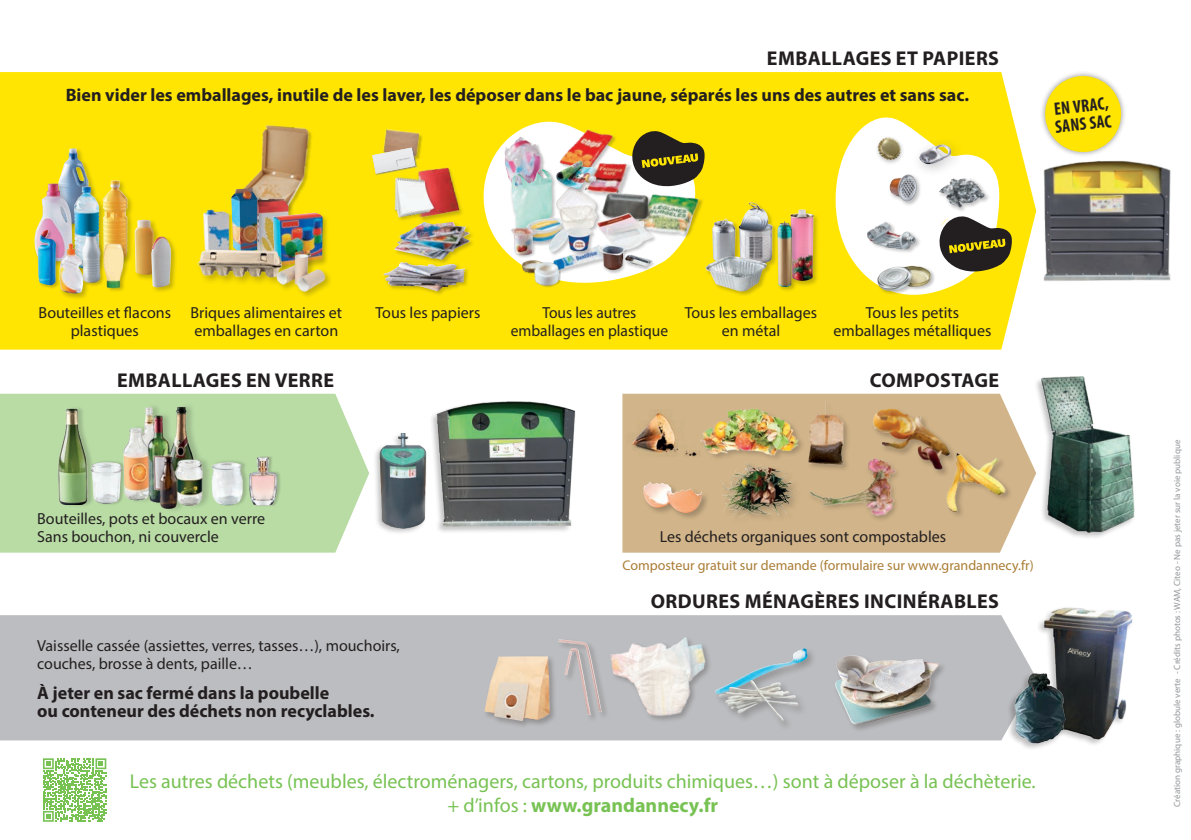
<style>
.page{position:relative;width:1191px;height:840px;background:#fff}
.page>*{position:absolute;margin:0;border:0;box-sizing:border-box;transform-origin:0 0}
.t1{font:20px/24px "Myriad Pro";color:#77c253;text-align:center}
.t2{font:700 20px "Myriad Pro";letter-spacing:.02em;color:#231f20}
.t3{font:700 18px/18px "Myriad Pro";color:#231f20}
.t4{font:700 condensed 18px/18px "Myriad Pro";color:#231f20;scale:.96 1}
.t5{font:16px/18px "Myriad Pro";color:#231f20;text-align:center}
.t6{font:14px "Myriad Pro";color:#aa7d35}
.t7{font:9px "Myriad Pro";color:#939598}
.s1{font-weight:700}
</style>
<div class="page">
<div style="left:0;top:615px;width:1033px;height:125px;background:#bcbdc0"></div>
<div style="left:483px;top:654px;width:75px;height:74px;background:#231f20;opacity:.27"></div>
<img style="left:484px;top:656px;width:66px;height:64px">
<div style="left:609px;top:635px;width:103px;height:88px;background:#bcbdc0"></div>
<img style="left:601px;top:630px;width:110px;height:90px">
<div style="left:557px;top:637px;width:52px;height:85px;background:#231f20;opacity:.27"></div>
<div style="left:834px;top:653px;width:113px;height:79px;background:#231f20;opacity:.27"></div>
<img style="left:834px;top:655px;width:103px;height:70px">
<div style="left:713px;top:646px;width:103px;height:57px;background:#231f20;opacity:.27"></div>
<img style="left:715px;top:647px;width:92px;height:46px">
<div style="left:717px;top:678px;width:90px;height:52px;background:#bcbdc0"></div>
<img style="left:718px;top:679px;width:80px;height:42px">
<div style="left:0;top:72px;width:1031px;height:277px;background:#ffe501"></div>
<svg style="left:0;top:393px;width:367px;height:159px;background:#bedeab"></svg>
<div style="left:622px;top:393px;width:391px;height:159px;background:#d1b489"></div>
<svg style="left:43px;top:758px;width:63px;height:63px"></svg>
<img style="left:1040px;top:607px;width:93px;height:137px">
<img style="left:1013px;top:376px;width:122px;height:162px">
<div style="left:373px;top:432px;width:54px;height:103px;background:#231f20;opacity:.27"></div>
<img style="left:367px;top:433px;width:31px;height:98px">
<img style="left:398px;top:401px;width:178px;height:130px">
<div style="left:57px;top:148px;width:38px;height:82px;background:#231f20;opacity:.27"></div>
<img style="left:58px;top:148px;width:31px;height:37px">
<div style="left:33px;top:182px;width:46px;height:86px;background:#231f20;opacity:.27"></div>
<img style="left:34px;top:183px;width:39px;height:78px">
<div style="left:73px;top:185px;width:33px;height:90px;background:#231f20;opacity:.27"></div>
<img style="left:74px;top:186px;width:25px;height:56px">
<div style="left:102px;top:179px;width:32px;height:87px;background:#231f20;opacity:.27"></div>
<img style="left:103px;top:180px;width:25px;height:57px">
<div style="left:133px;top:218px;width:28px;height:63px;background:#231f20;opacity:.27"></div>
<img style="left:135px;top:219px;width:19px;height:55px">
<img style="left:102px;top:237px;width:27px;height:56px">
<div style="left:82px;top:231px;width:22px;height:56px;background:#231f20;opacity:.27"></div>
<img style="left:76px;top:228px;width:31px;height:56px">
<div style="left:37px;top:229px;width:23px;height:61px;background:#231f20;opacity:.27"></div>
<img style="left:38px;top:229px;width:18px;height:56px">
<div style="left:58px;top:242px;width:31px;height:57px;background:#231f20;opacity:.27"></div>
<img style="left:59px;top:243px;width:24px;height:50px">
<div style="left:150px;top:235px;width:27px;height:58px;background:#231f20;opacity:.27"></div>
<img style="left:151px;top:236px;width:20px;height:51px">
<img style="left:232px;top:105px;width:88px;height:106px">
<div style="left:253px;top:197px;width:42px;height:66px;background:#231f20;opacity:.27"></div>
<img style="left:264px;top:198px;width:24px;height:46px">
<div style="left:230px;top:187px;width:34px;height:73px;background:#231f20;opacity:.27"></div>
<img style="left:231px;top:188px;width:26px;height:57px">
<div style="left:203px;top:210px;width:36px;height:51px;background:#231f20;opacity:.27"></div>
<img style="left:197px;top:201px;width:38px;height:44px">
<div style="left:271px;top:211px;width:59px;height:61px;background:#231f20;opacity:.27"></div>
<img style="left:273px;top:212px;width:50px;height:32px">
<div style="left:196px;top:247px;width:95px;height:39px;background:#fde301"></div>
<img style="left:195px;top:245px;width:66px;height:37px">
<div style="left:275px;top:253px;width:58px;height:46px;background:#ffe501"></div>
<img style="left:261px;top:244px;width:77px;height:52px">
<div style="left:382px;top:261px;width:88px;height:35px;background:#231f20;opacity:.27"></div>
<img style="left:383px;top:262px;width:18px;height:15px">
<div style="left:393px;top:221px;width:82px;height:44px;background:#231f20;opacity:.27"></div>
<img style="left:394px;top:222px;width:76px;height:38px">
<img style="left:369px;top:123px;width:56px;height:40px">
<div style="left:416px;top:167px;width:48px;height:56px;background:#ffe501"></div>
<img style="left:410px;top:162px;width:51px;height:61px">
<div style="left:394px;top:177px;width:45px;height:44px;background:#231f20;opacity:.27"></div>
<img style="left:390px;top:175px;width:45px;height:46px">
<svg style="left:370px;top:145px;width:48px;height:31px"></svg>
<div style="left:738px;top:201px;width:40px;height:69px;background:#231f20;opacity:.27"></div>
<img style="left:738px;top:202px;width:34px;height:53px">
<div style="left:789px;top:208px;width:31px;height:79px;background:#231f20;opacity:.27"></div>
<img style="left:790px;top:209px;width:23px;height:72px">
<div style="left:711px;top:218px;width:30px;height:51px;background:#231f20;opacity:.27"></div>
<img style="left:712px;top:218px;width:23px;height:37px">
<div style="left:705px;top:255px;width:67px;height:42px;background:#231f20;opacity:.27"></div>
<img style="left:706px;top:256px;width:24px;height:11px">
<div style="left:776px;top:220px;width:21px;height:72px;background:#231f20;opacity:.27"></div>
<img style="left:777px;top:221px;width:15px;height:66px">
<div style="left:59px;top:405px;width:35px;height:103px;background:#231f20;opacity:.2"></div>
<img style="left:55px;top:404px;width:39px;height:100px">
<div style="left:91px;top:459px;width:35px;height:46px;background:#b8dba4"></div>
<img style="left:90px;top:462px;width:6px;height:42px">
<div style="left:250px;top:455px;width:32px;height:52px;background:#b9dca5"></div>
<img style="left:237px;top:453px;width:44px;height:58px">
<img style="left:96px;top:393px;width:124px;height:123px">
<div style="left:212px;top:459px;width:36px;height:48px;background:#231f20;opacity:.2"></div>
<img style="left:211px;top:462px;width:32px;height:43px">
<div style="left:719px;top:460px;width:84px;height:65px;background:#231f20;opacity:.27"></div>
<svg style="left:735px;top:469px;width:12px;height:5px"></svg>
<div style="left:806px;top:401px;width:45px;height:70px;background:#d1b489"></div>
<img style="left:804px;top:401px;width:43px;height:24px">
<div style="left:642px;top:480px;width:68px;height:40px;background:#231f20;opacity:.27"></div>
<img style="left:642px;top:481px;width:60px;height:31px">
<img style="left:796px;top:425px;width:131px;height:128px">
<div style="left:946px;top:452px;width:67px;height:67px;background:#d1b489"></div>
<img style="left:939px;top:449px;width:74px;height:64px">
<div style="left:871px;top:407px;width:86px;height:70px;background:#231f20;opacity:.27"></div>
<img style="left:873px;top:408px;width:16px;height:10px">
<img style="left:696px;top:397px;width:107px;height:72px">
<img style="left:626px;top:409px;width:75px;height:51px">
<img style="left:706px;top:183px;width:5px;height:66px">
<img style="left:516px;top:284px;width:51px;height:7px">
<img style="left:482px;top:119px;width:224px;height:165px">
<svg style="left:834px;top:114px;width:179px;height:182px"></svg>
<div style="left:888px;top:173px;width:33px;height:33px;background:#231f20;opacity:.29"></div>
<img style="left:889px;top:182px;width:28px;height:24px">
<div style="left:938px;top:176px;width:53px;height:36px;background:#231f20;opacity:.29"></div>
<img style="left:938px;top:178px;width:48px;height:29px">
<img style="left:861px;top:218px;width:63px;height:38px">
<div style="left:877px;top:265px;width:58px;height:30px;background:#231f20;opacity:.27"></div>
<img style="left:877px;top:266px;width:54px;height:25px">
<div style="left:912px;top:137px;width:52px;height:40px;background:#231f20;opacity:.27"></div>
<img style="left:922px;top:144px;width:29px;height:20px">
<img style="left:864px;top:126px;width:58px;height:56px">
<div style="left:1007px;top:671px;width:60px;height:79px;background:#231f20;opacity:.27"></div>
<img style="left:1021px;top:672px;width:22px;height:20px">
<img style="left:1031px;top:160px;width:140px;height:121px">
<div style="left:1039px;top:70px;width:88px;height:88px;background:#231f20;opacity:.5"></div>
<svg style="left:1043px;top:74px;width:80px;height:80px"></svg>
<p class="t2" style="left:767px;top:45px;width:234px">EMBALLAGES ET PAPIERS</p>
<p class="t3" style="left:66px;top:86px;width:904px">Bien vider les emballages, inutile de les laver, les déposer dans le bac jaune, séparés les uns des autres et sans sac.</p>
<p class="t4" style="left:1052px;top:99px;width:60px;rotate:-6deg">EN VRAC,<br>SANS SAC</p>
<p class="t5" style="left:39px;top:303px;width:134px">Bouteilles et flacons plastiques</p>
<p class="t5" style="left:190px;top:303px;width:153px;text-align:left">Briques alimentaires et emballages en carton</p>
<p class="t5" style="left:375px;top:303px;width:106px">Tous les papiers</p>
<p class="t5" style="left:511px;top:303px;width:159px">Tous les autres emballages en plastique</p>
<p class="t5" style="left:684px;top:303px;width:134px">Tous les emballages en métal</p>
<p class="t5" style="left:833px;top:303px;width:159px">Tous les petits emballages métalliques</p>
<p class="t2" style="left:117px;top:366px;width:218px">EMBALLAGES EN VERRE</p>
<p class="t5" style="left:37px;top:509px;width:229px;text-align:left">Bouteilles, pots et bocaux en verre<br>Sans bouchon, ni couvercle</p>
<p class="t5" style="left:37px;top:636px;width:364px;text-align:left">Vaisselle cassée (assiettes, verres, tasses…), mouchoirs, couches, brosse à dents, paille…</p>
<p class="t3" style="left:37px;top:682px;width:339px">À jeter en sac fermé dans la poubelle<br>ou conteneur des déchets non recyclables.</p>
<p class="t2" style="left:869px;top:366px;width:131px">COMPOSTAGE</p>
<p class="t5" style="left:660px;top:527px;width:288px">Les déchets organiques sont compostables</p>
<p class="t6" style="left:622px;top:556px;width:413px">Composteur gratuit sur demande (formulaire sur www.grandannecy.fr)</p>
<p class="t2" style="left:651px;top:587px;width:350px">ORDURES MÉNAGÈRES INCINÉRABLES</p>
<p class="t1" style="left:130px;top:769px;width:907px">Les autres déchets (meubles, électroménagers, cartons, produits chimiques…) sont à déposer à la déchèterie. + d’infos : <span class="s1">www.grandannecy.fr</span></p>
<p class="t7" style="left:1171px;top:806px;width:368px;rotate:-90deg">Création graphique : globule verte - Crédits photos : WAM, Citeo - Ne pas jeter sur la voie publique</p>
</div>
